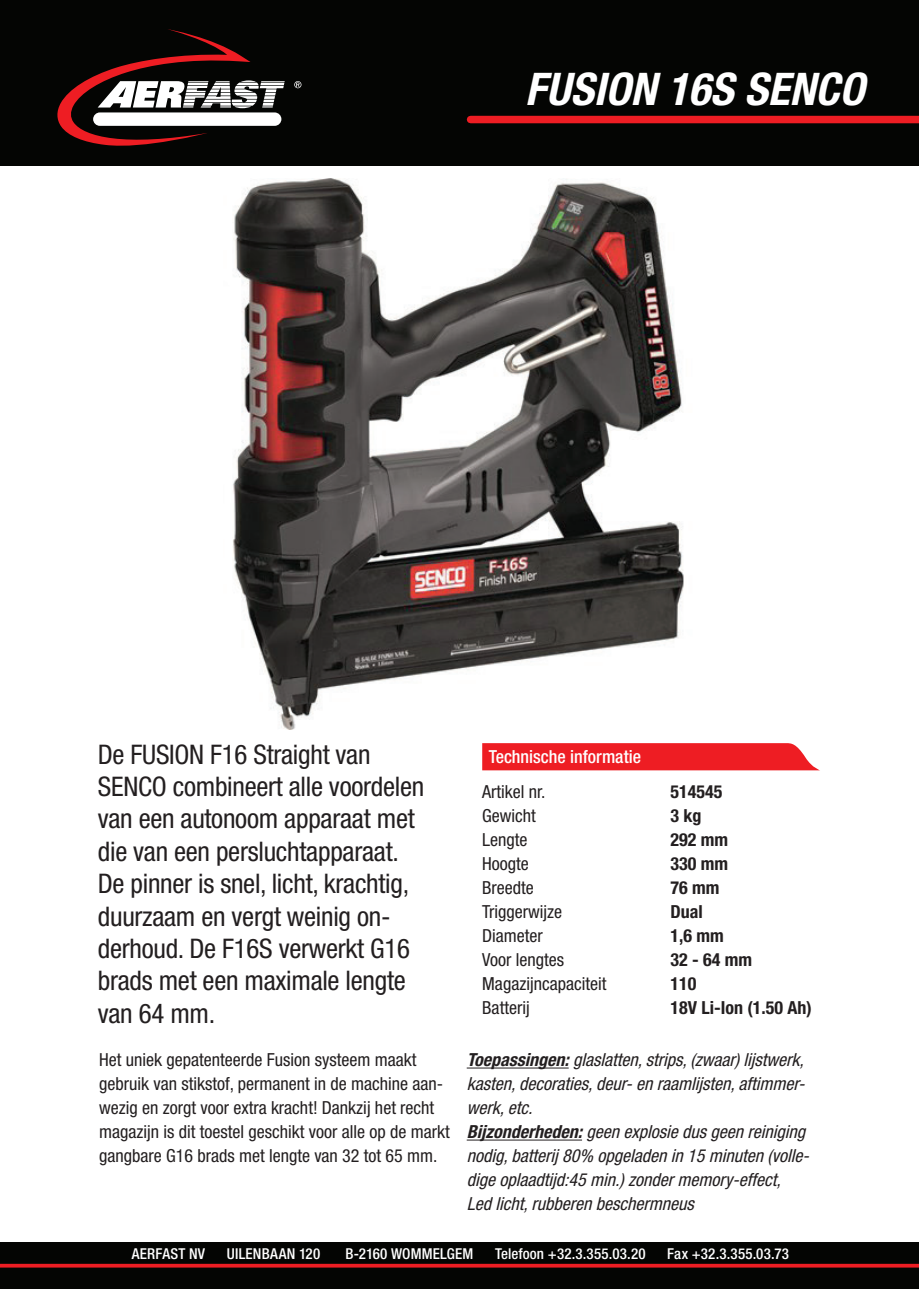
<style>
.page{position:relative;width:919px;height:1289px;background:#fff}
.page>*{position:absolute;margin:0;border:0;box-sizing:border-box;transform-origin:0 0}
.t1{font:italic 700 condensed 45px "Helvetica Neue";color:#fff}
.t2{font:condensed 27px/32.4px "Helvetica Neue";letter-spacing:-.01em;color:#231f20}
.t3{font:condensed 18px/24px "Helvetica Neue";color:#231f20}
.t4{font:italic condensed 18px/24px "Helvetica Neue";color:#231f20}
.t5{font:700 condensed 18px "Helvetica Neue";color:#231f20}
.t6{font:500 condensed 18px "Helvetica Neue";color:#fff}
.t7{font:500 condensed 15px "Helvetica Neue";letter-spacing:.01em;color:#fff}
.s1{font-weight:700}
</style>
<div class="page">
<div style="left:0;top:1242px;width:918px;height:46px;background:#040503"></div>
<div style="left:0;top:0;width:918px;height:166px;background:#040503"></div>
<svg style="left:57px;top:29px;width:228px;height:117px"></svg>
<div style="left:93px;top:112px;width:188px;height:14px;background:#fff;border-radius:7px"></div>
<svg style="left:294px;top:81px;width:7px;height:7px"></svg>
<div style="left:470px;top:116px;width:448px;height:7px;background:#ee1d23"></div>
<svg style="left:0;top:1263px;width:918px;height:4px;background:#bd181c"></svg>
<img style="left:233px;top:179px;width:451px;height:550px">
<hr style="left:466px;top:1067px;width:102px;height:1px;background:#231f20">
<hr style="left:466px;top:1139px;width:116px;height:1px;background:#231f20">
<svg style="left:482px;top:743px;width:337px;height:27px;background:#ee272d"></svg>
<h1 class="t1" style="left:525px;top:62px;width:341px">FUSION 16S SENCO</h1>
<p class="t2" style="left:98px;top:737px;width:328px">De FUSION F16 Straight van<br>SENCO combineert alle voordelen van een autonoom apparaat met die van een persluchtapparaat.<br>De pinner is snel, licht, krachtig, duurzaam en vergt weinig on&shy;derhoud. De F16S verwerkt G16 brads met een maximale lengte van 64 mm.</p>
<p class="t3" style="left:99px;top:1047px;width:352px">Het uniek gepatenteerde Fusion systeem maakt gebruik van stikstof, permanent in de machine aan&shy;wezig en zorgt voor extra kracht! Dankzij het recht magazijn is dit toestel geschikt voor alle op de markt gangbare G16 brads met lengte van 32 tot 65 mm.</p>
<p class="t4" style="left:466px;top:1047px;width:348px"><span class="s1">Toepassingen:</span>glaslatten,strips,(zwaar)lijstwerk, kasten,decoraties,deur-enraamlijsten,aftimmer&shy;werk,etc.<br><span class="s1">Bijzonderheden:</span>geenexplosiedusgeenreiniging nodig,batterij 80% opgeladenin15minuten(volle&shy;digeoplaadtijd:45min.)zondermemory-effect, Ledlicht,rubberenbeschermneus</p>
<p class="t6" style="left:488px;top:745px;width:154px">Technische informatie</p>
<p class="t3" style="left:482px;top:779px;width:65px">Artikel nr.</p>
<p class="t5" style="left:670px;top:780px;width:53px">514545</p>
<p class="t3" style="left:482px;top:803px;width:55px">Gewicht</p>
<p class="t5" style="left:670px;top:804px;width:32px">3 kg</p>
<p class="t3" style="left:482px;top:827px;width:47px">Lengte</p>
<p class="t5" style="left:670px;top:828px;width:59px">292 mm</p>
<p class="t3" style="left:482px;top:851px;width:48px">Hoogte</p>
<p class="t5" style="left:670px;top:852px;width:59px">330 mm</p>
<p class="t3" style="left:482px;top:875px;width:53px">Breedte</p>
<p class="t5" style="left:670px;top:876px;width:50px">76 mm</p>
<p class="t3" style="left:482px;top:899px;width:81px">Triggerwijze</p>
<p class="t5" style="left:670px;top:900px;width:34px">Dual</p>
<p class="t3" style="left:482px;top:923px;width:62px">Diameter</p>
<p class="t5" style="left:670px;top:924px;width:55px">1,6 mm</p>
<p class="t3" style="left:482px;top:947px;width:83px">Voor lengtes</p>
<p class="t5" style="left:670px;top:948px;width:83px">32 - 64 mm</p>
<p class="t3" style="left:482px;top:971px;width:126px">Magazijncapaciteit</p>
<p class="t5" style="left:670px;top:972px;width:27px">110</p>
<p class="t3" style="left:482px;top:995px;width:49px">Batterij</p>
<p class="t5" style="left:670px;top:996px;width:143px">18V Li-Ion (1.50 Ah)</p>
<p class="t7" style="left:132px;top:1244px;width:75px">AERFAST NV</p>
<p class="t7" style="left:227px;top:1244px;width:95px">UILENBAAN 120</p>
<p class="t7" style="left:345px;top:1244px;width:129px">B-2160 WOMMELGEM</p>
<p class="t7" style="left:495px;top:1244px;width:152px">Telefoon +32.3.355.03.20</p>
<p class="t7" style="left:667px;top:1244px;width:123px">Fax +32.3.355.03.73</p>
</div>
